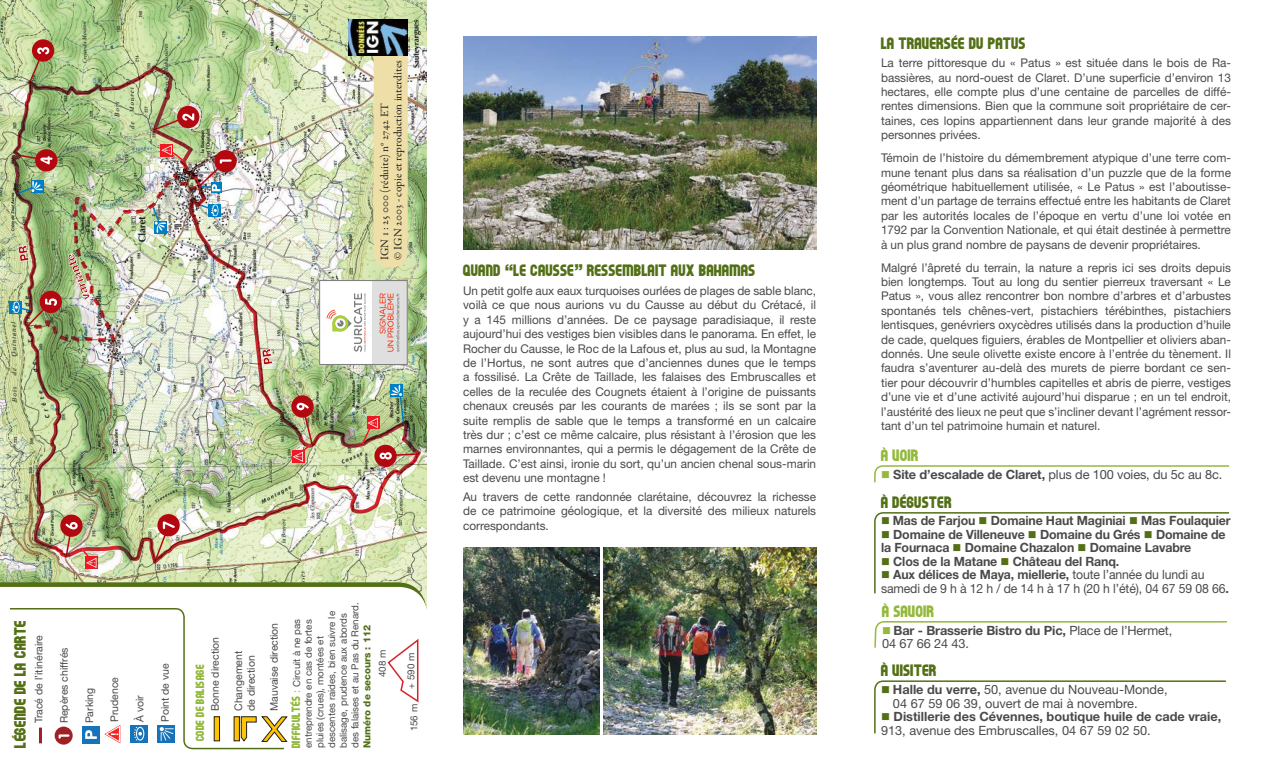
<style>
.page{position:relative;width:1266px;height:772px;background:#fff}
.page>*{position:absolute;margin:0;border:0;box-sizing:border-box;transform-origin:0 0}
.t1{font:16.5px "F.C. BARCELONA";color:#537016}
.t2{font:16.5px "F.C. BARCELONA";color:#93b93d}
.t3{font:700 15px "VAG Rounded Std";color:#fff}
.t4{font:700 12.75px/13.5px "Helvetica Neue LT Std";letter-spacing:-.01em;color:#4a4a4b}
.t5{font:12.75px/13.5px "Helvetica Neue LT Std";letter-spacing:-.01em;color:#4a4a4b}
.t6{font:12.75px/13.5px "Helvetica Neue LT Std";letter-spacing:-.01em;color:#4a4a4b;scale:.96 1}
.t7{font:12px/14.4px "Helvetica Neue LT Std";color:#4a4a4b;text-align:justify}
.t8{font:12px "F.C. BARCELONA";color:#93b93d}
.t9{font:800 12px "Helvetica Neue LT Std";color:#b30810}
.t10{font:11.25px/13.5px "Garamond Premr Pro";color:#241f1f}
.t11{font:10.5px/12.6px "Helvetica Neue LT Std";color:#4a4a4b}
.t12{font:9.75px/11.7px "Helvetica Neue LT Std";color:#4a4a4b}
.t13{font:800 9.75px "Helvetica Neue LT Std";color:#537016}
.s1{font-family:"Helvetica Neue LT Std";font-weight:900}
.s2{font-family:"F.C. BARCELONA";font-size:12px;color:#93b93d}
.s3{color:#93b93d}
.s4{font-weight:700}
.s5{color:#537016}
.s6{font-weight:400}
</style>
<div class="page">
<img style="left:0;top:0;width:427px;height:582px">
<svg style="left:10px;top:301px;width:3px;height:12px"></svg>
<svg style="left:218px;top:204px;width:3px;height:12px"></svg>
<div style="left:86px;top:556px;width:12px;height:12px;background:#f68b90"></div>
<svg style="left:292px;top:461px;width:12px;height:1px"></svg>
<div style="left:211px;top:183px;width:10px;height:10px;background:#429fd3"></div>
<div style="left:31px;top:180px;width:12px;height:13px;background:#007ec4"></div>
<svg style="left:268px;top:348px;width:5px;height:17px"></svg>
<img style="left:72px;top:173px;width:125px;height:114px">
<img style="left:12px;top:81px;width:21px;height:214px">
<img style="left:62px;top:513px;width:203px;height:48px">
<img style="left:62px;top:66px;width:110px;height:49px">
<img style="left:152px;top:114px;width:41px;height:51px">
<img style="left:182px;top:164px;width:35px;height:97px">
<img style="left:264px;top:464px;width:143px;height:50px">
<img style="left:216px;top:255px;width:52px;height:148px">
<img style="left:267px;top:394px;width:52px;height:53px">
<img style="left:318px;top:420px;width:44px;height:33px">
<svg style="left:20px;top:149px;width:37px;height:22px"></svg>
<svg style="left:29px;top:39px;width:25px;height:43px"></svg>
<svg style="left:153px;top:106px;width:46px;height:25px"></svg>
<svg style="left:200px;top:204px;width:18px;height:12px"></svg>
<svg style="left:161px;top:145px;width:22px;height:16px"></svg>
<svg style="left:154px;top:514px;width:26px;height:47px"></svg>
<img style="left:60px;top:514px;width:36px;height:53px">
<img style="left:13px;top:244px;width:77px;height:82px">
<img style="left:199px;top:150px;width:38px;height:41px">
<svg style="left:17px;top:181px;width:26px;height:13px"></svg>
<svg style="left:291px;top:395px;width:22px;height:66px"></svg>
<img style="left:362px;top:384px;width:55px;height:83px">
<svg style="left:0;top:582px;width:427px;height:4px;background:#627d28"></svg>
<svg style="left:0;top:586px;width:427px;height:164px"></svg>
<svg style="left:874px;top:465px;width:356px;height:18px"></svg>
<svg style="left:874px;top:621px;width:353px;height:27px"></svg>
<svg style="left:874px;top:512px;width:356px;height:82px"></svg>
<svg style="left:874px;top:680px;width:352px;height:54px"></svg>
<img style="left:463px;top:547px;width:136px;height:187px">
<img style="left:603px;top:547px;width:213px;height:187px">
<img style="left:463px;top:37px;width:353px;height:212px">
<div style="left:373px;top:33px;width:34px;height:234px;background:#eedfa8;border-radius:15px"></div>
<img style="left:348px;top:20px;width:59px;height:35px">
<img style="left:313px;top:271px;width:102px;height:102px">
<svg style="left:8px;top:607px;width:277px;height:142px"></svg>
<div style="left:214px;top:716px;width:5px;height:24px;background:#ffc500"></div>
<div style="left:214px;top:716px;width:6px;height:24px;border:1px solid #241f1f"></div>
<div style="left:234px;top:716px;width:5px;height:24px;background:#ffc500"></div>
<svg style="left:241px;top:716px;width:46px;height:25px"></svg>
<div style="left:82px;top:726px;width:17px;height:17px;background:#1773b9"></div>
<svg style="left:85px;top:730px;width:12px;height:8px"></svg>
<div style="left:55px;top:726px;width:18px;height:18px;background:#9f2025;border-radius:50%"></div>
<hr style="left:39px;top:727px;width:3px;height:16px;background:#9f2025">
<svg style="left:386px;top:637px;width:34px;height:66px"></svg>
<p class="t10" style="left:378px;top:260px;width:201px;rotate:-90deg">IGN 1 : 25 000 (réduite) n° 2742 ET<br>© IGN 2003 - copie et reproduction interdites</p>
<p class="t9" style="left:80px;top:302px;width:50px;rotate:-111deg">variante</p>
<h1 class="t1" style="left:463px;top:262px;width:294px">QUAND <span class="s1">“</span>LE CAUSSE<span class="s1">”</span> RESSEMBLAIT AUX BAHAMAS</h1>
<p class="t7" style="left:463px;top:283px;width:354px">Un petit golfe aux eaux turquoises ourlées de plages de sable blanc, voilà ce que nous aurions vu du Causse au début du Crétacé, il y a 145 millions d’années. De ce paysage paradisiaque, il reste aujourd’hui des vestiges bien visibles dans le panorama. En effet, le Rocher du Causse, le Roc de la Lafous et, plus au sud, la Montagne de l’Hortus, ne sont autres que d’anciennes dunes que le temps a fossilisé. La Crête de Taillade, les falaises des Embruscalles et celles de la reculée des Cougnets étaient à l’origine de puissants chenaux creusés par les courants de marées ; ils se sont par la suite remplis de sable que le temps a transformé en un calcaire très dur ; c’est ce même calcaire, plus résistant à l’érosion que les marnes environnantes, qui a permis le dégagement de la Crête de Taillade. C’est ainsi, ironie du sort, qu’un ancien chenal sous-marin est devenu une montagne !</p>
<p class="t7" style="left:463px;top:489px;width:354px">Au travers de cette randonnée clarétaine, découvrez la richesse de ce patrimoine géologique, et la diversité des milieux naturels correspondants.</p>
<h1 class="t1" style="left:12px;top:747px;width:129px;rotate:-90deg">LÉGENDE DE LA CARTE</h1>
<p class="t11" style="left:32px;top:723px;width:90px;rotate:-90deg">Tracé de l’itinéraire</p>
<p class="t11" style="left:58px;top:723px;width:77px;rotate:-90deg">Repères chiffrés</p>
<p class="t3" style="left:55px;top:738px;width:7px;rotate:-90deg">1</p>
<p class="t11" style="left:83px;top:723px;width:37px;rotate:-90deg">Parking</p>
<p class="t11" style="left:108px;top:721px;width:47px;rotate:-90deg">Prudence</p>
<p class="t11" style="left:133px;top:721px;width:28px;rotate:-90deg">À voir</p>
<p class="t11" style="left:159px;top:721px;width:60px;rotate:-90deg">Point de vue</p>
<p class="t11" style="left:209px;top:710px;width:76px;rotate:-90deg">Bonne direction</p>
<p class="t8" style="left:194px;top:741px;width:79px;rotate:-90deg">CODE DE BALISAGE</p>
<p class="t11" style="left:232px;top:710px;width:62px;rotate:-90deg">Changement de direction</p>
<p class="t11" style="left:268px;top:710px;width:90px;rotate:-90deg">Mauvaise direction</p>
<p class="t12" style="left:290px;top:747px;width:147px;rotate:-90deg"><span class="s2">DIFFICULTÉS :</span> Circuit à ne pas entreprendre en cas de fortes pluies (crues), montées et descentes raides, bien suivre le balisage, prudence aux abords des falaises et au Pas du Renard.</p>
<p class="t13" style="left:361px;top:747px;width:125px;rotate:-90deg">Numéro de secours : 112</p>
<p class="t12" style="left:376px;top:676px;width:29px;rotate:-90deg">408 m</p>
<p class="t12" style="left:405px;top:688px;width:37px;rotate:-90deg">+ 590 m</p>
<p class="t12" style="left:408px;top:731px;width:29px;rotate:-90deg">156 m</p>
<h1 class="t1" style="left:881px;top:34px;width:146px">LA TRAVERSÉE DU PATUS</h1>
<p class="t7" style="left:881px;top:55px;width:351px">La terre pittoresque du « Patus » est située dans le bois de Ra&shy;bassières, au nord-ouest de Claret. D’une superficie d’environ 13 hectares, elle compte plus d’une centaine de parcelles de diffé&shy;rentes dimensions. Bien que la commune soit propriétaire de cer&shy;taines, ces lopins appartiennent dans leur grande majorité à des personnes privées.</p>
<p class="t7" style="left:881px;top:150px;width:351px">Témoin de l’histoire du démembrement atypique d’une terre com&shy;mune tenant plus dans sa réalisation d’un puzzle que de la forme géométrique habituellement utilisée, « Le Patus » est l’aboutisse&shy;ment d’un partage de terrains effectué entre les habitants de Claret par les autorités locales de l’époque en vertu d’une loi votée en 1792 par la Convention Nationale, et qui était destinée à permettre à un plus grand nombre de paysans de devenir propriétaires.</p>
<p class="t7" style="left:881px;top:260px;width:351px">Malgré l’âpreté du terrain, la nature a repris ici ses droits depuis bien longtemps. Tout au long du sentier pierreux traversant « Le Patus », vous allez rencontrer bon nombre d’arbres et d’arbustes spontanés tels chênes-vert, pistachiers térébinthes, pistachiers lentisques, genévriers oxycèdres utilisés dans la production d’huile de cade, quelques figuiers, érables de Montpellier et oliviers aban&shy;donnés. Une seule olivette existe encore à l’entrée du tènement. Il faudra s’aventurer au-delà des murets de pierre bordant ce sen&shy;tier pour découvrir d’humbles capitelles et abris de pierre, vestiges d’une vie et d’une activité aujourd’hui disparue ; en un tel endroit, l’austérité des lieux ne peut que s’incliner devant l’agrément ressor&shy;tant d’un tel patrimoine humain et naturel.</p>
<h1 class="t2" style="left:881px;top:447px;width:39px">À VOIR</h1>
<p class="t5" style="left:881px;top:467px;width:343px"><span class="s3">■</span> <span class="s4">Site d’escalade de Claret,</span> plus de 100 voies, du 5c au 8c.</p>
<h1 class="t1" style="left:881px;top:493px;width:72px">À DÉGUSTER</h1>
<p class="t4" style="left:881px;top:513px;width:351px"><span class="s5">■</span> Mas de Farjou <span class="s5">■</span> Domaine Haut Maginiai <span class="s5">■</span> Mas Foulaquier</p>
<p class="t4" style="left:881px;top:527px;width:346px"><span class="s5">■</span> Domaine de Villeneuve <span class="s5">■</span> Domaine du Grés <span class="s5">■</span> Domaine de la Fournaca <span class="s5">■</span> Domaine Chazalon <span class="s5">■</span> Domaine Lavabre</p>
<p class="t4" style="left:881px;top:554px;width:240px"><span class="s5">■</span> Clos de la Matane <span class="s5">■</span> Château del Ranq.</p>
<p class="t6" style="left:881px;top:567px;width:364px"><span class="s5">■</span> <span class="s4">Aux délices de Maya, miellerie,</span> toute l’année du lundi au samedi de 9 h à 12 h / de 14 h à 17 h (20 h l’été), 04 67 59 08 66<span class="s4">.</span></p>
<h1 class="t2" style="left:882px;top:602px;width:54px">À SAVOIR</h1>
<p class="t5" style="left:882px;top:623px;width:292px"><span class="s3">■</span> <span class="s4">Bar - Brasserie Bistro du Pic,</span> Place de l’Hermet,<br>04 67 66 24 43.</p>
<h1 class="t1" style="left:881px;top:661px;width:57px">À VISITER</h1>
<p class="t5" style="left:892px;top:682px;width:276px;text-indent:-12px"><span class="s5">■</span> <span class="s4">Halle du verre,</span> 50, avenue du Nouveau-Monde,<br>04 67 59 06 39, ouvert de mai à novembre.</p>
<p class="t4" style="left:881px;top:709px;width:342px"><span class="s5">■</span> Distillerie des Cévennes, boutique huile de cade vraie,<br><span class="s6">913, avenue des Embruscalles, 04 67 59 02 50.</span></p>
</div>
